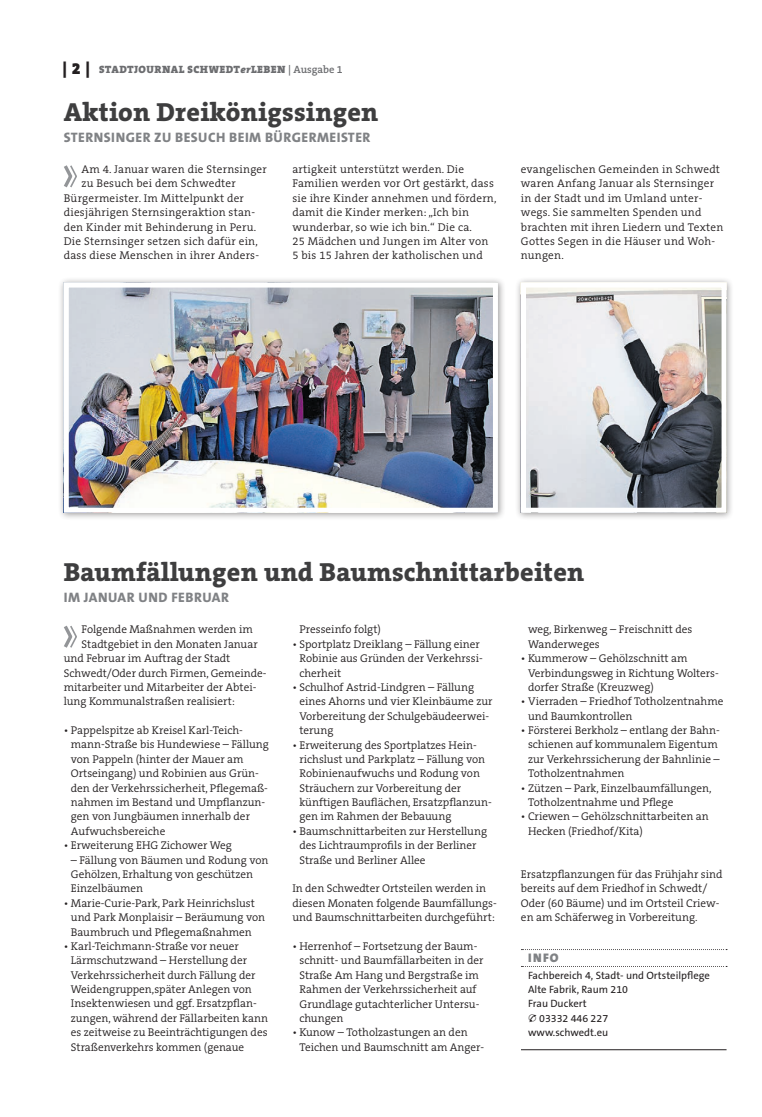
<style>
.page{position:relative;width:762px;height:1117px;background:#fff}
.page>*{position:absolute;margin:0;border:0;box-sizing:border-box;transform-origin:0 0}
.t1{font:800 26.25px "The Serif B W8";letter-spacing:.01em;color:#3e3e3f}
.t2{font:800 13.75px "The Sans B W8";letter-spacing:.035em;color:#808285}
.t3{font:900 12.5px "The Sans B W9";color:#808285}
.t4{font:300 11.25px/14.4px "The Serif B W4";color:#231f20}
.t5{font:300 11.25px/14.4px "The Serif B W4";letter-spacing:.02em;color:#231f20}
.t6{font:10.62px "The Sans B W5 Plain";color:#231f20}
.t7{font:900 10.62px "The Serif B W9";letter-spacing:.045em;color:#6c6d70}
.s1{font-size:16.25px;color:#231f20}
.s2{font-style:italic}
.s3{font-family:"The Serif B W6";font-weight:600}
</style>
<div class="page">
<svg style="left:64px;top:165px;width:13px;height:23px"></svg>
<div style="left:515px;top:277px;width:219px;height:243px;background:#231f20;opacity:.45"></div>
<img style="left:527px;top:288px;width:193px;height:218px">
<div style="left:521px;top:282px;width:205px;height:230px;border:5px solid #fff"></div>
<div style="left:58px;top:277px;width:448px;height:243px;background:#231f20;opacity:.45"></div>
<img style="left:70px;top:288px;width:422px;height:218px">
<div style="left:64px;top:282px;width:434px;height:230px;border:5px solid #fff"></div>
<hr style="left:521px;top:1048px;width:205px;height:1px;background:#231f20">
<svg style="left:64px;top:625px;width:13px;height:23px"></svg>
<p class="t7" style="left:63px;top:63px;width:282px"><span class="s1">| 2 |</span> STADTJOURNAL SCHWEDT<span class="s2">er</span>LEBEN <span class="s3">| Ausgabe 1</span></p>
<h1 class="t1" style="left:64px;top:94px;width:316px">Aktion Dreikönigssingen</h1>
<p class="t2" style="left:64px;top:128px;width:308px">STERNSINGER ZU BESUCH BEIM BÜRGERMEISTER</p>
<p class="t5" style="left:82px;top:162px;width:187px">Am 4. Januar waren die Sternsinger</p>
<p class="t5" style="left:82px;top:176px;width:156px">zu Besuch bei dem Schwedter</p>
<p class="t5" style="left:64px;top:191px;width:182px">Bürgermeister. Im Mittelpunkt der</p>
<p class="t5" style="left:64px;top:205px;width:193px">diesjährigen Sternsingeraktion stan-</p>
<p class="t5" style="left:64px;top:219px;width:194px">den Kinder mit Behinderung in Peru.</p>
<p class="t5" style="left:64px;top:234px;width:196px">Die Sternsinger setzen sich dafür ein,</p>
<p class="t5" style="left:64px;top:248px;width:196px">dass diese Menschen in ihrer Anders-</p>
<p class="t5" style="left:292px;top:162px;width:206px">artigkeit unterstützt werden. Die Familien werden vor Ort gestärkt, dass sie ihre Kinder annehmen und fördern, damit die Kinder merken: „Ich bin wunderbar, so wie ich bin.“ Die ca.<br>25 Mädchen und Jungen im Alter von 5 bis 15 Jahren der katholischen und</p>
<p class="t5" style="left:521px;top:162px;width:204px">evangelischen Gemeinden in Schwedt waren Anfang Januar als Sternsinger in der Stadt und im Umland unter&shy;wegs. Sie sammelten Spenden und brachten mit ihren Liedern und Texten<br>Gottes Segen in die Häuser und Woh&shy;nungen.</p>
<h1 class="t1" style="left:64px;top:554px;width:522px">Baumfällungen und Baumschnittarbeiten</h1>
<p class="t2" style="left:64px;top:588px;width:167px">IM JANUAR UND FEBRUAR</p>
<p class="t4" style="left:82px;top:622px;width:173px">Folgende Maßnahmen werden im</p>
<p class="t4" style="left:82px;top:636px;width:178px">Stadtgebiet in den Monaten Januar</p>
<p class="t4" style="left:64px;top:651px;width:168px">und Februar im Auftrag der Stadt</p>
<p class="t4" style="left:64px;top:665px;width:204px">Schwedt/Oder durch Firmen, Gemeinde-</p>
<p class="t4" style="left:64px;top:679px;width:194px">mitarbeiter und Mitarbeiter der Abtei-</p>
<p class="t4" style="left:64px;top:694px;width:173px">lung Kommunalstraßen realisiert:</p>
<p class="t4" style="left:71px;top:723px;width:199px;text-indent:-7px">• Pappelspitze ab Kreisel Karl-Teich&shy;mann-Straße bis Hundewiese – Fällung von Pappeln (hinter der Mauer am Ortseingang) und Robinien aus Grün&shy;den der Verkehrssicherheit, Pflegemaß&shy;nahmen im Bestand und Umpflanzun&shy;gen von Jungbäumen innerhalb der Aufwuchsbereiche</p>
<p class="t4" style="left:64px;top:838px;width:170px">• Erweiterung EHG Zichower Weg</p>
<p class="t4" style="left:71px;top:852px;width:199px">– Fällung von Bäumen und Rodung von<br>Gehölzen, Erhaltung von geschützen<br>Einzelbäumen</p>
<p class="t4" style="left:71px;top:895px;width:196px;text-indent:-7px">• Marie-Curie-Park, Park Heinrichslust und Park Monplaisir – Beräumung von<br>Baumbruch und Pflegemaßnahmen</p>
<p class="t4" style="left:71px;top:938px;width:199px;text-indent:-7px">• Karl-Teichmann-Straße vor neuer Lärmschutzwand – Herstellung der Verkehrssicherheit durch Fällung der Weidengruppen,später Anlegen von Insektenwiesen und ggf. Ersatzpflan&shy;zungen, während der Fällarbeiten kann es zeitweise zu Beeinträchtigungen des Straßenverkehrs kommen (genaue</p>
<p class="t4" style="left:299px;top:622px;width:83px">Presseinfo folgt)</p>
<p class="t4" style="left:299px;top:636px;width:185px;text-indent:-7px">• Sportplatz Dreiklang – Fällung einer<br>Robinie aus Gründen der Verkehrssi&shy;cherheit</p>
<p class="t4" style="left:299px;top:679px;width:195px;text-indent:-7px">• Schulhof Astrid-Lindgren – Fällung eines Ahorns und vier Kleinbäume zur<br>Vorbereitung der Schulgebäudeerwei&shy;terung</p>
<p class="t4" style="left:299px;top:737px;width:194px;text-indent:-7px">• Erweiterung des Sportplatzes Hein&shy;richslust und Parkplatz – Fällung von Robinienaufwuchs und Rodung von Sträuchern zur Vorbereitung der künftigen Bauflächen, Ersatzpflanzun&shy;gen im Rahmen der Bebauung</p>
<p class="t4" style="left:299px;top:823px;width:189px;text-indent:-7px">• Baumschnittarbeiten zur Herstellung des Lichtraumprofils in der Berliner<br>Straße und Berliner Allee</p>
<p class="t4" style="left:292px;top:881px;width:206px">In den Schwedter Ortsteilen werden in diesen Monaten folgende Baumfällungs&shy;und Baumschnittarbeiten durchgeführt:</p>
<p class="t4" style="left:299px;top:938px;width:185px;text-indent:-7px">• Herrenhof – Fortsetzung der Baum&shy;schnitt- und Baumfällarbeiten in der<br>Straße Am Hang und Bergstraße im<br>Rahmen der Verkehrssicherheit auf<br>Grundlage gutachterlicher Untersu&shy;chungen</p>
<p class="t4" style="left:299px;top:1025px;width:186px;text-indent:-7px">• Kunow – Totholzastungen an den<br>Teichen und Baumschnitt am Anger-</p>
<p class="t4" style="left:528px;top:622px;width:166px">weg, Birkenweg – Freischnitt des<br>Wanderweges</p>
<p class="t4" style="left:528px;top:651px;width:192px;text-indent:-7px">• Kummerow – Gehölzschnitt am<br>Verbindungsweg in Richtung Wolters&shy;dorfer Straße (Kreuzweg)</p>
<p class="t4" style="left:528px;top:694px;width:197px;text-indent:-7px">• Vierraden – Friedhof Totholzentnahme und Baumkontrollen</p>
<p class="t4" style="left:528px;top:723px;width:193px;text-indent:-7px">• Försterei Berkholz – entlang der Bahn&shy;schienen auf kommunalem Eigentum zur Verkehrssicherung der Bahnlinie – Totholzentnahmen</p>
<p class="t4" style="left:528px;top:780px;width:185px;text-indent:-7px">• Zützen – Park, Einzelbaumfällungen,<br>Totholzentnahme und Pflege</p>
<p class="t4" style="left:528px;top:809px;width:182px;text-indent:-7px">• Criewen – Gehölzschnittarbeiten an<br>Hecken (Friedhof/Kita)</p>
<p class="t4" style="left:521px;top:866px;width:203px">Ersatzpflanzungen für das Frühjahr sind bereits auf dem Friedhof in Schwedt/ Oder (60 Bäume) und im Ortsteil Criew&shy;en am Schäferweg in Vorbereitung.</p>
<p class="t3" style="left:528px;top:949px;width:32px">INFO</p>
<p class="t6" style="left:528px;top:967px;width:183px">Fachbereich 4, Stadt- und Ortsteilpflege</p>
<p class="t6" style="left:528px;top:982px;width:101px">Alte Fabrik, Raum 210</p>
<p class="t6" style="left:528px;top:996px;width:60px">Frau Duckert</p>
<p class="t6" style="left:539px;top:1011px;width:70px">03332 446 227</p>
<p class="t6" style="left:528px;top:1025px;width:82px">www.schwedt.eu</p>
</div>
